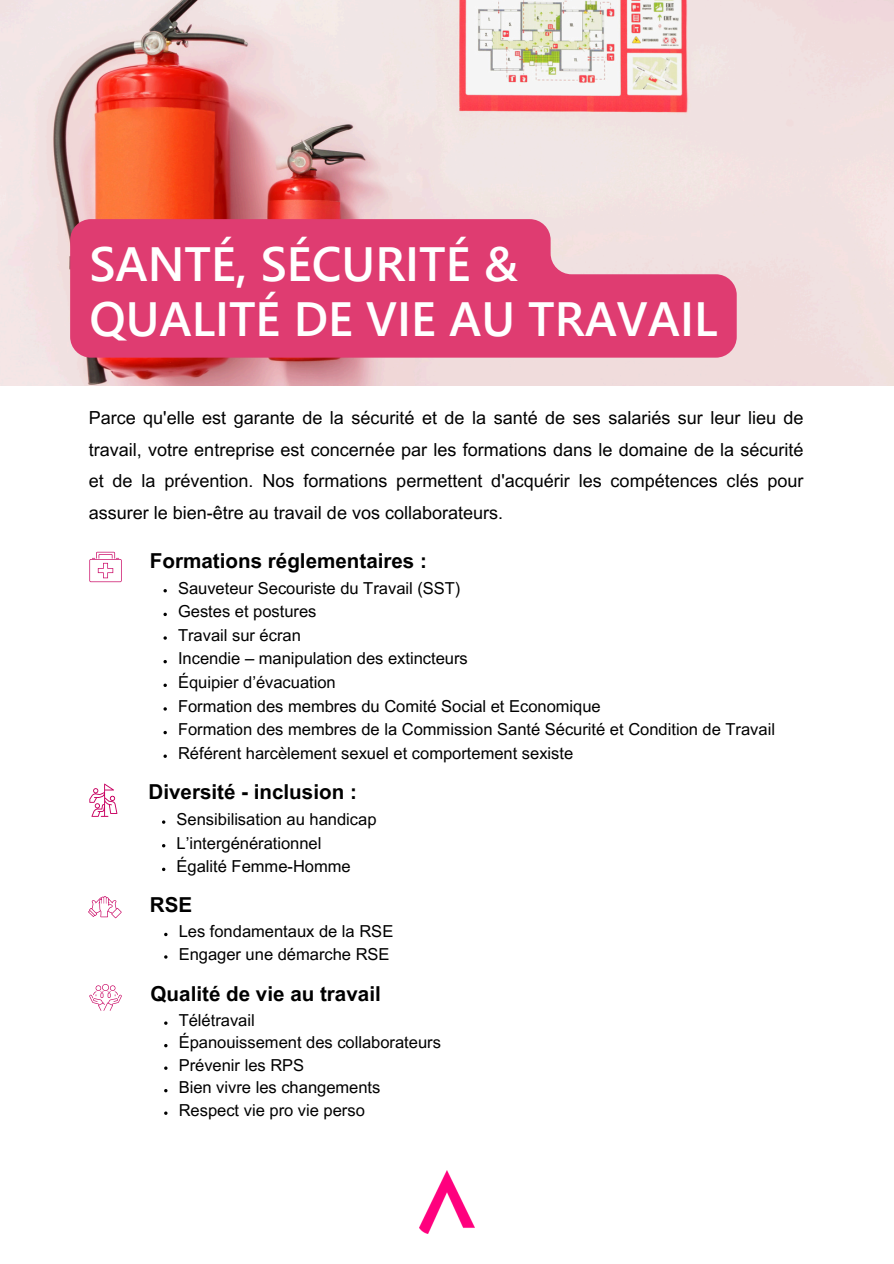
<style>
.page{position:relative;width:894px;height:1264px;background:#fff}
.page>*{position:absolute;margin:0;border:0;box-sizing:border-box;transform-origin:0 0}
.t1{font:600 48px/55.2px "Segoe UI";color:#fff}
.t2{font:700 20.55px "Arial MT Pro";color:#000}
.t3{font:18px/31.5px "Arial MT Pro";color:#000;text-align:justify}
.t4{font:16.5px "Arial MT Pro";color:#000}
</style>
<div class="page">
<img style="left:0;top:0;width:893px;height:385px">
<svg style="left:88px;top:896px;width:34px;height:22px"></svg>
<svg style="left:89px;top:984px;width:33px;height:26px"></svg>
<svg style="left:89px;top:552px;width:33px;height:30px"></svg>
<svg style="left:70px;top:219px;width:666px;height:138px;fill:#df3c71"></svg>
<svg style="left:163px;top:589px;width:4px;height:3px"></svg>
<svg style="left:163px;top:612px;width:4px;height:4px"></svg>
<svg style="left:163px;top:660px;width:4px;height:3px"></svg>
<svg style="left:163px;top:683px;width:4px;height:4px"></svg>
<svg style="left:163px;top:731px;width:4px;height:3px"></svg>
<svg style="left:163px;top:754px;width:4px;height:4px"></svg>
<svg style="left:89px;top:783px;width:28px;height:33px"></svg>
<img style="left:419px;top:1170px;width:55px;height:63px">
<h1 class="t1" style="left:89px;top:233px;width:629px">SANTÉ, SÉCURITÉ &amp;<br>QUALITÉ DE VIE AU TRAVAIL</h1>
<p class="t3" style="left:89px;top:404px;width:716px">Parce qu'elle est garante de la sécurité et de la santé de ses salariés sur leur lieu de travail, votre entreprise est concernée par les formations dans le domaine de la sécurité et de la prévention. Nos formations permettent d'acquérir les compétences clés pour assurer le bien-être au travail de vos collaborateurs.</p>
<p class="t2" style="left:150px;top:552px;width:278px">Formations réglementaires :</p>
<p class="t4" style="left:178px;top:581px;width:284px">Sauveteur Secouriste du Travail (SST)</p>
<p class="t4" style="left:178px;top:605px;width:140px">Gestes et postures</p>
<p class="t4" style="left:178px;top:629px;width:124px">Travail sur écran</p>
<h3 class="t4" style="left:178px;top:652px;width:291px">Incendie – manipulation des extincteurs</h3>
<p class="t4" style="left:178px;top:676px;width:159px">Équipier d’évacuation</p>
<p class="t4" style="left:178px;top:699px;width:424px">Formation des membres du Comité Social et Economique</p>
<p class="t4" style="left:178px;top:723px;width:598px">Formation des membres de la Commission Santé Sécurité et Condition de Travail</p>
<p class="t4" style="left:178px;top:747px;width:396px">Référent harcèlement sexuel et comportement sexiste</p>
<p class="t2" style="left:148px;top:784px;width:210px">Diversité - inclusion :</p>
<p class="t4" style="left:176px;top:813px;width:201px">Sensibilisation au handicap</p>
<p class="t4" style="left:176px;top:836px;width:146px">L’intergénérationnel</p>
<p class="t4" style="left:176px;top:860px;width:176px">Égalité Femme-Homme</p>
<p class="t2" style="left:150px;top:897px;width:44px">RSE</p>
<p class="t4" style="left:179px;top:925px;width:216px">Les fondamentaux de la RSE</p>
<p class="t4" style="left:179px;top:947px;width:212px">Engager une démarche RSE</p>
<h3 class="t2" style="left:151px;top:985px;width:231px">Qualité de vie au travail</h3>
<h2 class="t4" style="left:179px;top:1013px;width:78px">Télétravail</h2>
<p class="t4" style="left:179px;top:1036px;width:264px">Épanouissement des collaborateurs</p>
<p class="t4" style="left:179px;top:1058px;width:127px">Prévenir les RPS</p>
<h3 class="t4" style="left:179px;top:1081px;width:203px">Bien vivre les changements</h3>
<p class="t4" style="left:179px;top:1103px;width:188px">Respect vie pro vie perso</p>
</div>
